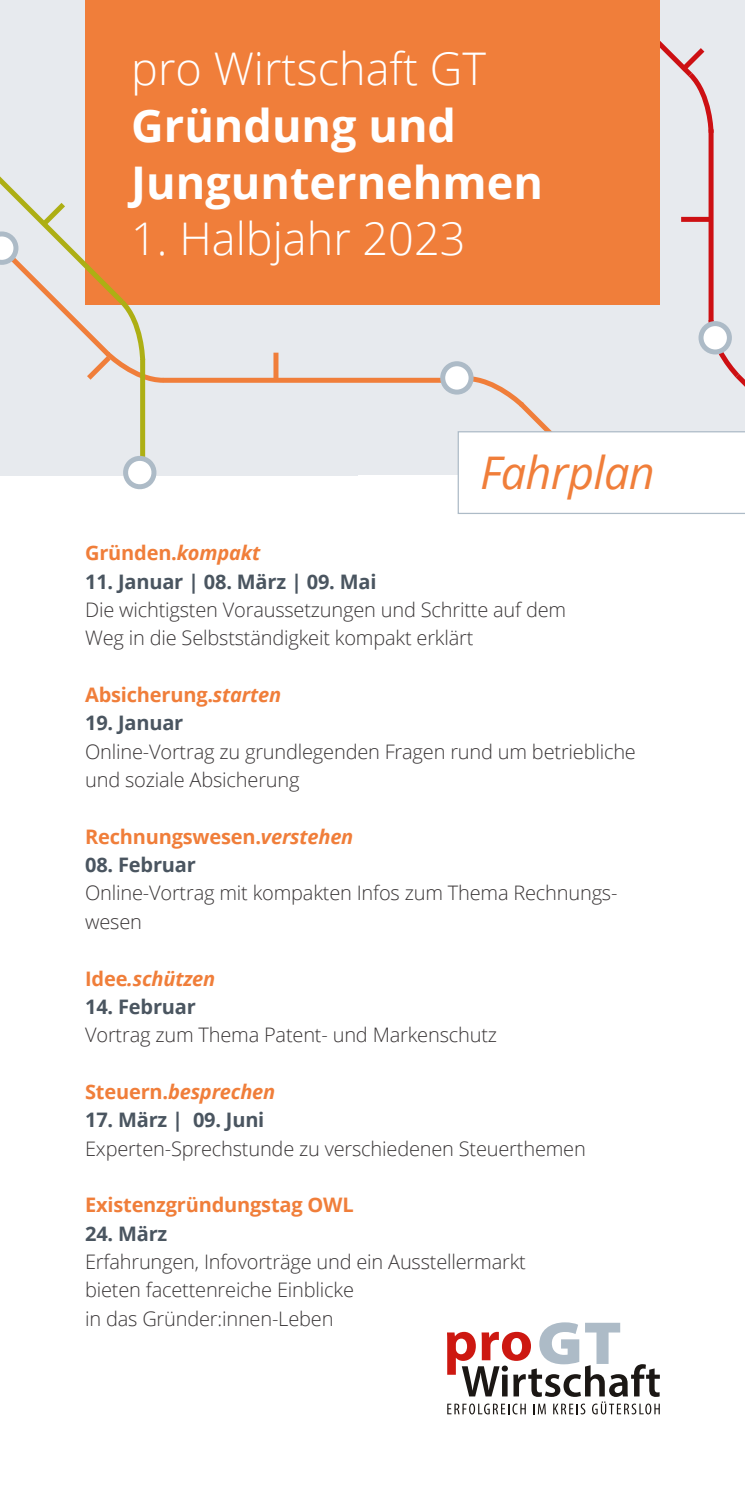
<style>
.page{position:relative;width:745px;height:1489px;background:#fff}
.page>*{position:absolute;margin:0;border:0;box-sizing:border-box;transform-origin:0 0}
.t1{font:300 45px "Open Sans";color:#fff}
.t2{font:700 45px/56.8px "Open Sans";color:#fff}
.t3{font:italic 45px "Open Sans";letter-spacing:-.015em;color:#f07e3a}
.t4{font:300 20px/28.2px "Open Sans";letter-spacing:-.01em;color:#3a3637}
.t5{font:700 20px "Open Sans";letter-spacing:-.01em;color:#f07e3a}
.t6{font:700 20px "Open Sans";letter-spacing:-.01em;color:#4a5560}
.t7{font:italic 700 20px "Open Sans";letter-spacing:-.01em;color:#f07e3a}
.s1{font-style:italic}
.s2{font-style:normal}
</style>
<div class="page">
<div style="left:0;top:0;width:744px;height:475px;background:#e7eaee"></div>
<div style="left:708px;top:129px;width:5px;height:192px;background:#cd1013"></div>
<div style="left:680px;top:217px;width:31px;height:5px;background:#cd1013"></div>
<svg style="left:659px;top:0;width:55px;height:138px"></svg>
<div style="left:85px;top:0;width:574px;height:305px;background:#f07e3a"></div>
<div style="left:163px;top:378px;width:293px;height:5px;background:#f07e3a"></div>
<div style="left:273px;top:352px;width:5px;height:29px;background:#f07e3a"></div>
<div style="left:140px;top:359px;width:5px;height:108px;background:#adaf14"></div>
<svg style="left:117px;top:455px;width:45px;height:35px"></svg>
<svg style="left:447px;top:1322px;width:212px;height:92px"></svg>
<svg style="left:0;top:176px;width:168px;height:209px"></svg>
<div style="left:442px;top:364px;width:29px;height:28px;background:#fff;border-radius:50%"></div>
<div style="left:440px;top:361px;width:33px;height:33px;border:5px solid #adbbc7;border-radius:50%"></div>
<svg style="left:457px;top:315px;width:287px;height:199px"></svg>
<div style="left:700px;top:323px;width:29px;height:29px;background:#fff;border-radius:50%"></div>
<div style="left:698px;top:321px;width:33px;height:33px;border:5px solid #adbbc7;border-radius:50%"></div>
<h1 class="t1" style="left:131px;top:38px;width:356px">pro Wirtschaft GT</h1>
<h1 class="t2" style="left:131px;top:96px;width:413px">Gründung und<br>Jungunternehmen</h1>
<h1 class="t1" style="left:131px;top:208px;width:335px">1. Halbjahr 2023</h1>
<h1 class="t3" style="left:480px;top:441px;width:176px">Fahrplan</h1>
<p class="t5" style="left:85px;top:538px;width:176px">Gründen.<span class="s1">kompakt</span></p>
<p class="t6" style="left:85px;top:567px;width:293px">11. Januar | 08. März | 09. Mai</p>
<p class="t4" style="left:85px;top:595px;width:482px">Die wichtigsten Voraussetzungen und Schritte auf dem<br>Weg in die Selbstständigkeit kompakt erklärt</p>
<p class="t5" style="left:85px;top:680px;width:197px">Absicherung.<span class="s1">starten</span></p>
<p class="t6" style="left:85px;top:709px;width:100px">19. Januar</p>
<p class="t4" style="left:85px;top:736px;width:552px">Online-Vortrag zu grundlegenden Fragen rund um betriebliche und soziale Absicherung</p>
<p class="t5" style="left:85px;top:822px;width:269px">Rechnungswesen.<span class="s1">verstehen</span></p>
<p class="t6" style="left:85px;top:850px;width:112px">08. Februar</p>
<p class="t4" style="left:85px;top:878px;width:533px">Online-Vortrag mit kompakten Infos zum Thema Rechnungs&shy;wesen</p>
<p class="t7" style="left:85px;top:964px;width:132px"><span class="s2">Idee</span>.schützen</p>
<p class="t6" style="left:85px;top:992px;width:112px">14. Februar</p>
<p class="t4" style="left:85px;top:1020px;width:413px">Vortrag zum Thema Patent- und Markenschutz</p>
<p class="t7" style="left:85px;top:1077px;width:191px"><span class="s2">Steuern.</span>besprechen</p>
<p class="t6" style="left:85px;top:1105px;width:181px">17. März | 09. Juni</p>
<p class="t4" style="left:85px;top:1133px;width:502px">Experten-Sprechstunde zu verschiedenen Steuerthemen</p>
<p class="t5" style="left:85px;top:1190px;width:270px">Existenzgründungstag OWL</p>
<p class="t6" style="left:85px;top:1219px;width:84px">24. März</p>
<p class="t4" style="left:85px;top:1247px;width:442px">Erfahrungen, Infovorträge und ein Ausstellermarkt bieten facettenreiche Einblicke<br>in das Gründer:innen-Leben</p>
</div>
